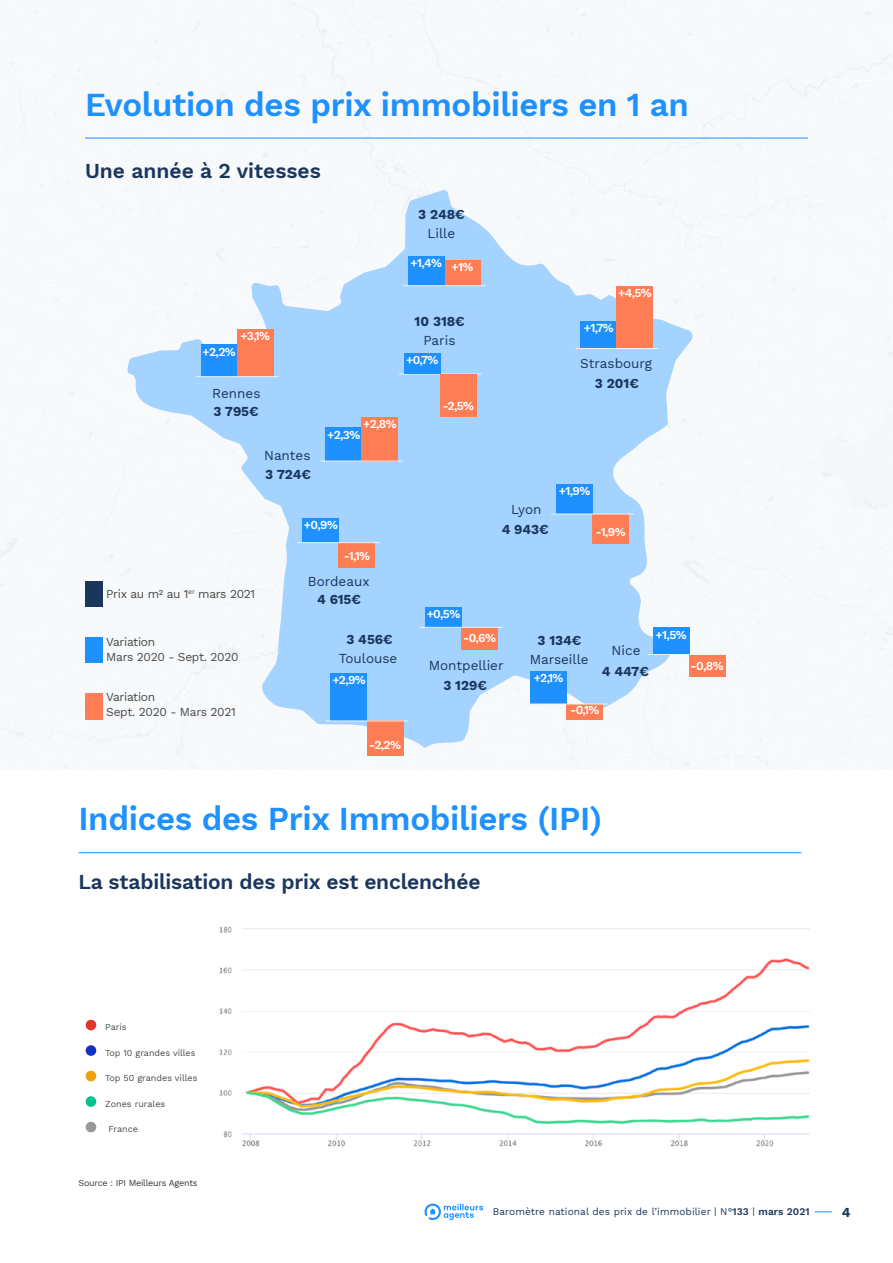
<style>
.page{position:relative;width:893px;height:1263px;background:#fff}
.page>*{position:absolute;margin:0;border:0;box-sizing:border-box;transform-origin:0 0}
.t1{font:600 33px "Work Sans";letter-spacing:-.01em;color:#1e91ff}
.t2{font:600 21px "Work Sans";letter-spacing:-.01em;color:#1b365d}
.t3{font:13.5px "Work Sans";color:#1b365d}
.t4{font:700 13.5px "Work Sans";color:#1b365d}
.t5{font:600 12px "Work Sans";color:#fff}
.t6{font:12px/15px "Work Sans";letter-spacing:-.025em;color:#4a4a4a}
.t7{font:10.05px "Work Sans";letter-spacing:.01em;color:#1b365d}
.t8{font:9px "Work Sans";color:#4a4a4a}
.t9{font:9px "Work Sans";letter-spacing:-.025em;color:#3a3a3a}
.s1{font-weight:600}
</style>
<div class="page">
<img style="left:0;top:0;width:893px;height:770px">
<svg style="left:127px;top:190px;width:567px;height:558px;fill:#a5d3ff"></svg>
<svg style="left:424px;top:1203px;width:59px;height:17px"></svg>
<svg style="left:815px;top:1211px;width:17px;height:1px"></svg>
<div style="left:85px;top:693px;width:17px;height:27px;background:#ff7d55"></div>
<div style="left:85px;top:638px;width:17px;height:25px;background:#1e91ff"></div>
<div style="left:85px;top:582px;width:17px;height:25px;background:#1b365d"></div>
<hr style="left:399px;top:374px;width:82px;height:1px;background:#e8f4fa">
<div style="left:404px;top:353px;width:36px;height:21px;background:#1e91ff"></div>
<div style="left:581px;top:321px;width:36px;height:27px;background:#1e91ff"></div>
<div style="left:556px;top:484px;width:36px;height:30px;background:#1e91ff"></div>
<div style="left:653px;top:628px;width:36px;height:26px;background:#1e91ff"></div>
<div style="left:689px;top:655px;width:36px;height:22px;background:#ff7d55"></div>
<div style="left:339px;top:543px;width:36px;height:25px;background:#ff7d55"></div>
<div style="left:444px;top:260px;width:36px;height:25px;background:#ff7d55"></div>
<div style="left:303px;top:518px;width:36px;height:24px;background:#1e91ff"></div>
<div style="left:408px;top:256px;width:36px;height:29px;background:#1e91ff"></div>
<div style="left:462px;top:627px;width:36px;height:22px;background:#ff7d55"></div>
<div style="left:425px;top:607px;width:37px;height:20px;background:#1e91ff"></div>
<div style="left:530px;top:671px;width:36px;height:33px;background:#1e91ff"></div>
<div style="left:326px;top:427px;width:36px;height:34px;background:#1e91ff"></div>
<div style="left:201px;top:345px;width:36px;height:32px;background:#1e91ff"></div>
<div style="left:362px;top:417px;width:36px;height:44px;background:#ff7d55"></div>
<div style="left:237px;top:329px;width:36px;height:48px;background:#ff7d55"></div>
<div style="left:331px;top:673px;width:36px;height:48px;background:#1e91ff"></div>
<div style="left:367px;top:721px;width:36px;height:35px;background:#ff7d55"></div>
<div style="left:567px;top:704px;width:36px;height:16px;background:#ff7d55"></div>
<div style="left:593px;top:514px;width:36px;height:30px;background:#ff7d55"></div>
<div style="left:440px;top:374px;width:36px;height:43px;background:#ff7d55"></div>
<div style="left:617px;top:286px;width:36px;height:62px;background:#ff7d55"></div>
<hr style="left:575px;top:348px;width:83px;height:1px;background:#e8f4fa">
<hr style="left:551px;top:514px;width:83px;height:1px;background:#e8f4fa">
<hr style="left:648px;top:654px;width:82px;height:1px;background:#e8f4fa">
<hr style="left:297px;top:542px;width:83px;height:1px;background:#e8f4fa">
<hr style="left:403px;top:285px;width:83px;height:1px;background:#e8f4fa">
<hr style="left:420px;top:627px;width:83px;height:1px;background:#e8f4fa">
<hr style="left:525px;top:704px;width:83px;height:1px;background:#e8f4fa">
<hr style="left:320px;top:461px;width:83px;height:1px;background:#e8f4fa">
<hr style="left:196px;top:376px;width:82px;height:1px;background:#e8f4fa">
<hr style="left:326px;top:721px;width:82px;height:1px;background:#e8f4fa">
<hr style="left:78px;top:852px;width:723px;height:1px;background:#1e91ff">
<img style="left:219px;top:926px;width:591px;height:221px">
<div style="left:86px;top:1020px;width:10px;height:10px;background:#dd3729;border-radius:50%"></div>
<div style="left:86px;top:1045px;width:10px;height:11px;background:#1432be;border-radius:50%"></div>
<div style="left:86px;top:1071px;width:10px;height:10px;background:#f0a00a;border-radius:50%"></div>
<div style="left:86px;top:1096px;width:10px;height:11px;background:#00c391;border-radius:50%"></div>
<div style="left:86px;top:1122px;width:10px;height:10px;background:#999;border-radius:50%"></div>
<hr style="left:85px;top:138px;width:723px;height:1px;background:#1e91ff">
<h1 class="t1" style="left:85px;top:79px;width:605px">Evolution des prix immobiliers en 1 an</h1>
<h2 class="t2" style="left:85px;top:155px;width:237px">Une année à 2 vitesses</h2>
<p class="t4" style="left:418px;top:205px;width:48px">3 248€</p>
<p class="t3" style="left:427px;top:223px;width:29px">Lille</p>
<p class="t5" style="left:410px;top:254px;width:33px">+1,4%</p>
<p class="t5" style="left:451px;top:258px;width:23px">+1%</p>
<p class="t5" style="left:240px;top:327px;width:31px">+3,1%</p>
<p class="t5" style="left:203px;top:342px;width:35px">+2,2%</p>
<p class="t3" style="left:212px;top:383px;width:50px">Rennes</p>
<p class="t4" style="left:213px;top:401px;width:47px">3 795€</p>
<p class="t3" style="left:264px;top:445px;width:48px">Nantes</p>
<p class="t4" style="left:265px;top:464px;width:47px">3 724€</p>
<p class="t4" style="left:415px;top:311px;width:52px">10 318€</p>
<p class="t3" style="left:423px;top:330px;width:34px">Paris</p>
<p class="t5" style="left:406px;top:351px;width:34px">+0,7%</p>
<p class="t5" style="left:363px;top:415px;width:35px">+2,8%</p>
<p class="t5" style="left:327px;top:425px;width:35px">+2,3%</p>
<p class="t5" style="left:442px;top:396px;width:33px">-2,5%</p>
<p class="t6" style="left:106px;top:586px;width:150px">Prix au m2 au 1<sup>er</sup> mars 2021</p>
<p class="t5" style="left:304px;top:516px;width:35px">+0,9%</p>
<p class="t5" style="left:344px;top:547px;width:28px">-1,1%</p>
<p class="t3" style="left:308px;top:571px;width:63px">Bordeaux</p>
<p class="t4" style="left:317px;top:589px;width:45px">4 615€</p>
<p class="t5" style="left:427px;top:605px;width:35px">+0,5%</p>
<p class="t5" style="left:618px;top:284px;width:35px">+4,5%</p>
<p class="t5" style="left:584px;top:319px;width:31px">+1,7%</p>
<p class="t3" style="left:580px;top:353px;width:73px">Strasbourg</p>
<p class="t4" style="left:595px;top:373px;width:45px">3 201€</p>
<p class="t3" style="left:511px;top:499px;width:32px">Lyon</p>
<p class="t4" style="left:502px;top:519px;width:49px">4 943€</p>
<p class="t5" style="left:559px;top:482px;width:33px">+1,9%</p>
<p class="t5" style="left:596px;top:523px;width:32px">-1,9%</p>
<p class="t6" style="left:106px;top:634px;width:134px">Variation<br>Mars 2020 - Sept. 2020</p>
<p class="t6" style="left:106px;top:689px;width:131px">Variation<br>Sept. 2020 - Mars 2021</p>
<p class="t5" style="left:463px;top:629px;width:34px">-0,6%</p>
<p class="t4" style="left:346px;top:629px;width:48px">3 456€</p>
<p class="t4" style="left:538px;top:630px;width:45px">3 134€</p>
<p class="t3" style="left:339px;top:648px;width:60px">Toulouse</p>
<p class="t5" style="left:332px;top:671px;width:35px">+2,9%</p>
<p class="t3" style="left:429px;top:655px;width:76px">Montpellier</p>
<p class="t4" style="left:443px;top:675px;width:45px">3 129€</p>
<p class="t3" style="left:530px;top:649px;width:60px">Marseille</p>
<p class="t5" style="left:534px;top:669px;width:31px">+2,1%</p>
<p class="t3" style="left:612px;top:640px;width:30px">Nice</p>
<p class="t5" style="left:656px;top:626px;width:33px">+1,5%</p>
<p class="t4" style="left:602px;top:661px;width:49px">4 447€</p>
<p class="t5" style="left:691px;top:656px;width:35px">-0,8%</p>
<p class="t5" style="left:369px;top:735px;width:33px">-2,2%</p>
<p class="t5" style="left:570px;top:700px;width:31px">-0,1%</p>
<h1 class="t1" style="left:78px;top:794px;width:525px">Indices des Prix Immobiliers (IPI)</h1>
<h2 class="t2" style="left:78px;top:866px;width:403px">La stabilisation des prix est enclenchée</h2>
<p class="t8" style="left:105px;top:1020px;width:23px">Paris</p>
<p class="t8" style="left:105px;top:1046px;width:92px">Top 10 grandes villes</p>
<p class="t8" style="left:105px;top:1071px;width:94px">Top 50 grandes villes</p>
<p class="t8" style="left:105px;top:1097px;width:61px">Zones rurales</p>
<p class="t8" style="left:108px;top:1122px;width:31px">France</p>
<p class="t9" style="left:78px;top:1176px;width:121px">Source : IPI Meilleurs Agents</p>
<p class="t7" style="left:493px;top:1204px;width:318px">Baromètre national des prix de l’immobilier | N°<span class="s1">133</span> | <span class="s1">mars 2021</span></p>
<p class="t4" style="left:842px;top:1202px;width:10px">4</p>
</div>
